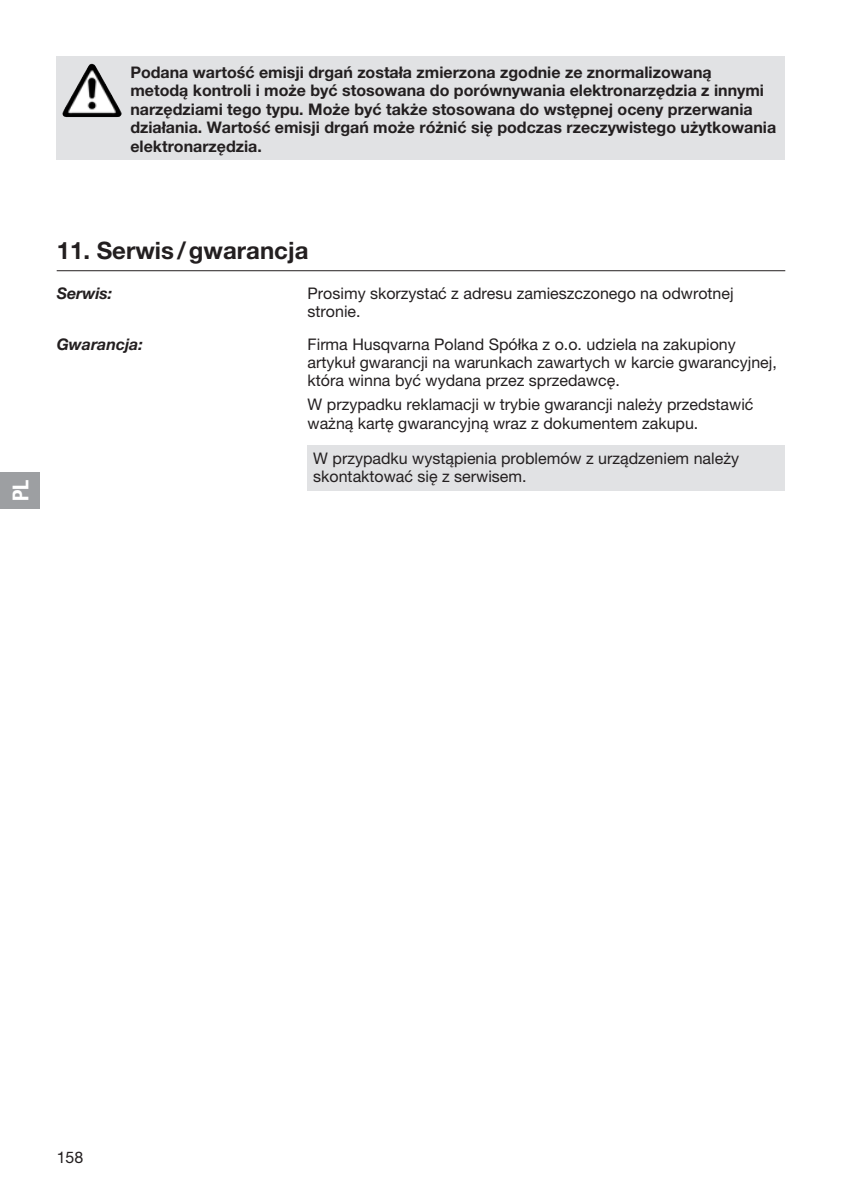
<style>
.page{position:relative;width:842px;height:1191px;background:#fff}
.page>*{position:absolute;margin:0;border:0;box-sizing:border-box;transform-origin:0 0}
.t1{font:700 24px "GARDENA Pro";color:#231f20}
.t2{font:22px "GARDENA Pro Bo Cond";color:#fff}
.t3{font:16px/18.4px "GARDENA Pro";color:#231f20}
.t4{font:700 16px/18.4px "GARDENA Pro";color:#231f20}
.t5{font:italic 700 16px "GARDENA Pro";color:#231f20}
</style>
<div class="page">
<div style="left:57px;top:57px;width:728px;height:103px;background:#e1e2e4"></div>
<img style="left:65px;top:64px;width:26px;height:44px">
<div style="left:308px;top:446px;width:477px;height:45px;background:#e1e2e4"></div>
<hr style="left:57px;top:270px;width:728px;height:1px;background:#231f20">
<div style="left:0;top:472px;width:40px;height:37px;background:#9d9fa2"></div>
<p class="t4" style="left:130px;top:63px;width:647px">Podana wartość emisji drgań została zmierzona zgodnie ze znormalizowaną<br>metodą kontroli i może być stosowana do porównywania elektronarzędzia z innymi narzędziami tego typu. Może być także stosowana do wstępnej oceny przerwania działania. Wartość emisji drgań może różnić się podczas rzeczywistego użytkowania elektronarzędzia.</p>
<h2 class="t2" style="left:7px;top:501px;width:23px;rotate:-90deg">PL</h2>
<h1 class="t1" style="left:57px;top:235px;width:253px">11. Serwis/gwarancja</h1>
<p class="t5" style="left:57px;top:283px;width:57px">Serwis:</p>
<p class="t3" style="left:308px;top:284px;width:427px">Prosimy skorzystać z adresu zamieszczonego na odwrotnej stronie.</p>
<p class="t5" style="left:57px;top:334px;width:88px">Gwarancja:</p>
<p class="t3" style="left:308px;top:334px;width:471px">Firma Husqvarna Poland Spółka z o.o. udziela na zakupiony artykuł gwarancji na warunkach zawartych w karcie gwarancyjnej, która winna być wydana przez sprzedawcę.</p>
<p class="t3" style="left:308px;top:395px;width:447px">W przypadku reklamacji w trybie gwarancji należy przedstawić ważną kartę gwarancyjną wraz z dokumentem zakupu.</p>
<p class="t3" style="left:313px;top:449px;width:427px">W przypadku wystąpienia problemów z urządzeniem należy skontaktować się z serwisem.</p>
<p class="t3" style="left:57px;top:1147px;width:28px">158</p>
</div>
